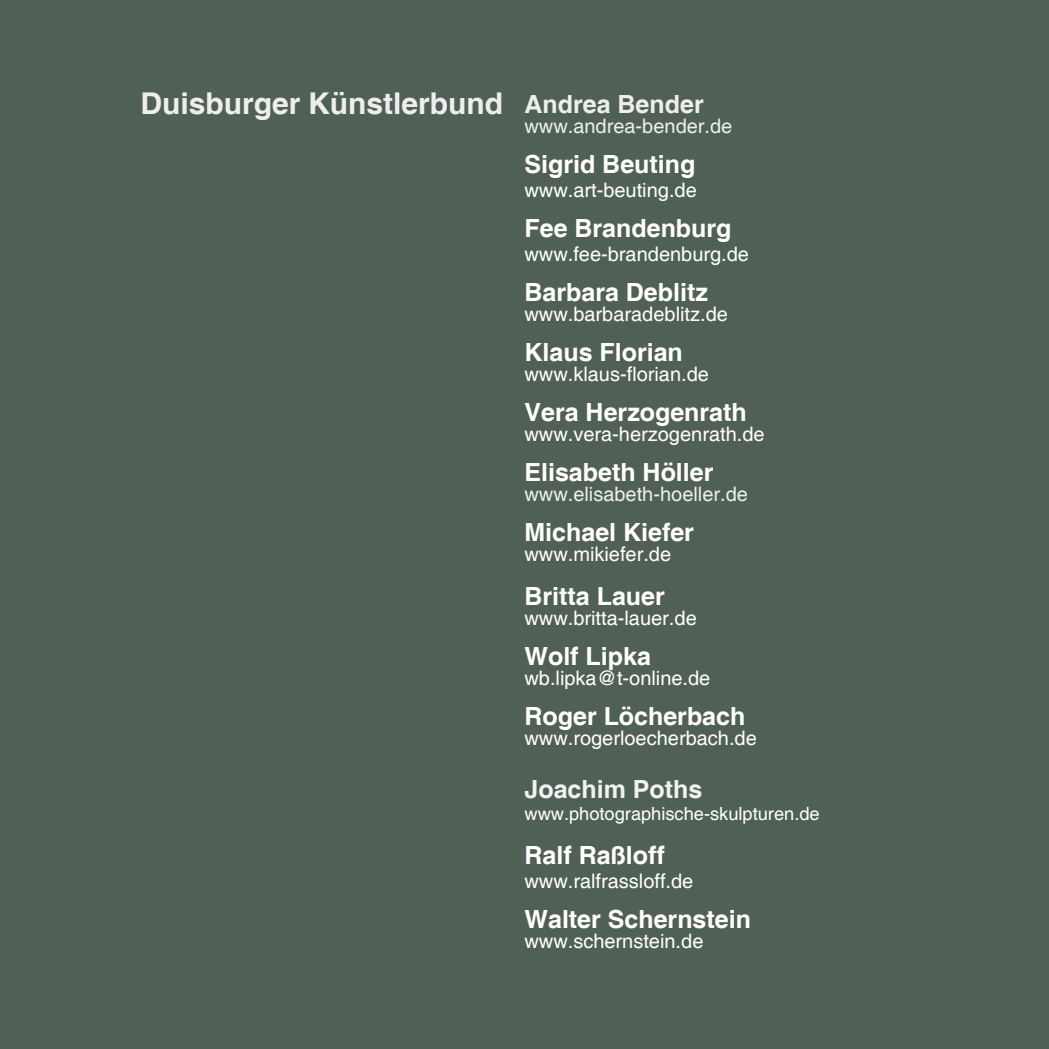
<style>
.page{position:relative;width:1049px;height:1049px;background:#516054}
.page>*{position:absolute;margin:0;border:0;box-sizing:border-box;transform-origin:0 0}
.t1{font:700 30px "Helvetica";color:#eeeeef}
.t2{font:700 25px "Helvetica";color:#fff}
.t3{font:700 25px "Helvetica";color:#eeeeef}
.t4{font:700 25px "Helvetica";color:#f1f2f3}
.t5{font:20px "Helvetica";color:#fff}
.t6{font:20px "Helvetica";color:#eeeeef}
.t7{font:18.25px "Helvetica";color:#fff}
</style>
<div class="page">
<h1 class="t1" style="left:140px;top:92px;width:364px">Duisburger Künstlerbund</h1>
<p class="t3" style="left:524px;top:95px;width:181px">Andrea Bender</p>
<p class="t6" style="left:524px;top:118px;width:209px">www.andrea-bender.de</p>
<p class="t2" style="left:524px;top:155px;width:172px">Sigrid Beuting</p>
<p class="t5" style="left:524px;top:182px;width:174px">www.art-beuting.de</p>
<p class="t2" style="left:524px;top:219px;width:208px">Fee Brandenburg</p>
<p class="t5" style="left:524px;top:246px;width:226px">www.fee-brandenburg.de</p>
<p class="t2" style="left:524px;top:283px;width:185px">Barbara Deblitz</p>
<p class="t5" style="left:524px;top:306px;width:205px">www.barbaradeblitz.de</p>
<p class="t2" style="left:524px;top:343px;width:160px">Klaus Florian</p>
<p class="t5" style="left:524px;top:362px;width:186px">www.klaus-florian.de</p>
<p class="t2" style="left:524px;top:403px;width:224px">Vera Herzogenrath</p>
<p class="t5" style="left:524px;top:426px;width:242px">www.vera-herzogenrath.de</p>
<p class="t2" style="left:524px;top:463px;width:190px">Elisabeth Höller</p>
<p class="t6" style="left:524px;top:486px;width:225px">www.elisabeth-hoeller.de</p>
<p class="t2" style="left:524px;top:523px;width:171px">Michael Kiefer</p>
<p class="t5" style="left:524px;top:546px;width:148px">www.mikiefer.de</p>
<p class="t2" style="left:524px;top:587px;width:142px">Britta Lauer</p>
<p class="t5" style="left:524px;top:610px;width:174px">www.britta-lauer.de</p>
<p class="t2" style="left:524px;top:647px;width:128px">Wolf Lipka</p>
<p class="t5" style="left:524px;top:670px;width:187px">wb.lipka@t-online.de</p>
<p class="t2" style="left:524px;top:707px;width:222px">Roger Löcherbach</p>
<p class="t5" style="left:524px;top:730px;width:234px">www.rogerloecherbach.de</p>
<p class="t4" style="left:524px;top:779px;width:179px">Joachim Poths</p>
<p class="t7" style="left:524px;top:806px;width:297px">www.photographische-skulpturen.de</p>
<p class="t2" style="left:524px;top:845px;width:142px">Ralf Raßloff</p>
<p class="t5" style="left:524px;top:873px;width:170px">www.ralfrassloff.de</p>
<p class="t2" style="left:524px;top:909px;width:228px">Walter Schernstein</p>
<p class="t5" style="left:524px;top:933px;width:180px">www.schernstein.de</p>
</div>
